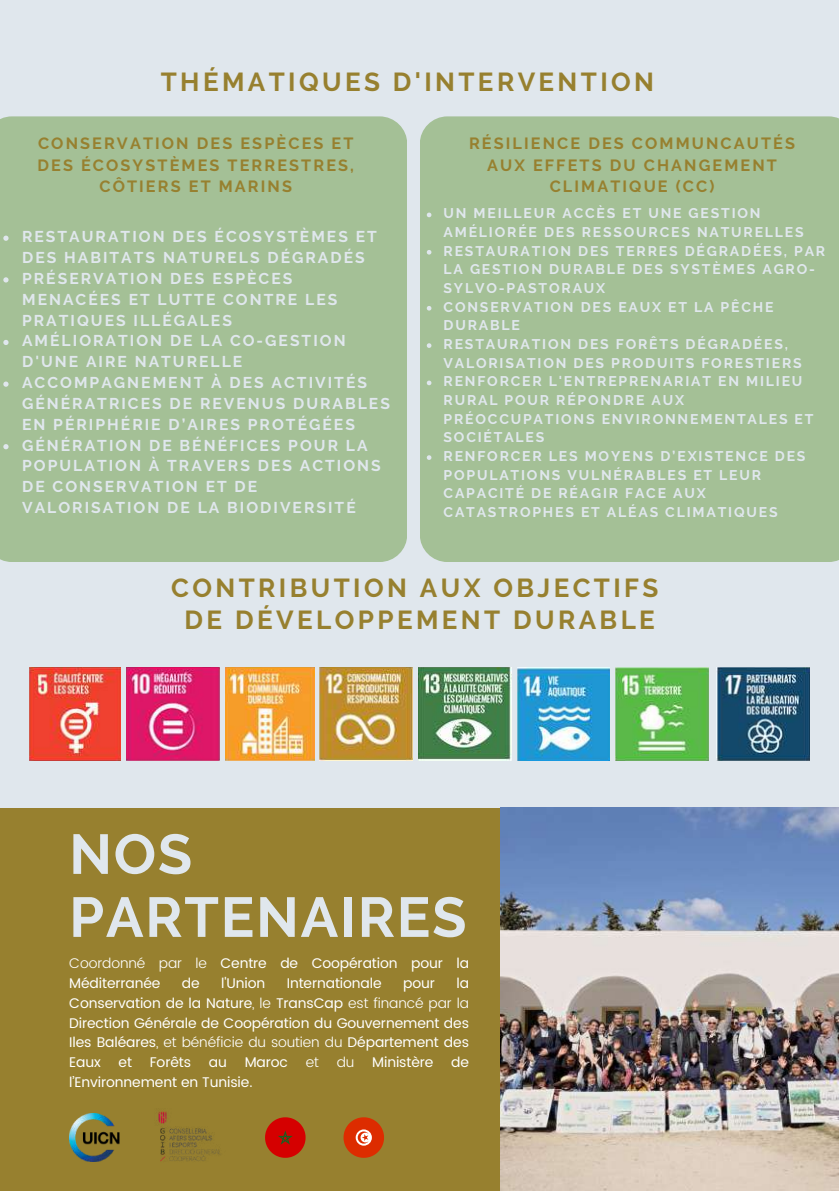
<style>
.page{position:relative;width:839px;height:1191px;background:#fff}
.page>*{position:absolute;margin:0;border:0;box-sizing:border-box;transform-origin:0 0}
.t1{font:700 56px/63px "Raleway";letter-spacing:.03em;color:#e0e7ed}
.t2{font:700 26px/31.6px "Raleway";letter-spacing:.13em;color:#97802f;text-align:center}
.t3{font:700 16.2px/21.6px "Raleway";letter-spacing:.13em;color:#97802f;text-align:center}
.t4{font:700 15.6px/20.8px "Raleway";letter-spacing:.13em;color:#e0e7ed}
.t5{font:700 14px/18.6px "Raleway";letter-spacing:.13em;color:#e0e7ed}
.t6{font:14px/19.8px "Poppins";letter-spacing:-.01em;color:#fff}
.t7{font:300 14px "Poppins";color:#fff}
.s1{font-weight:300}
</style>
<div class="page">
<div style="left:0;top:0;width:838px;height:1191px;background:#e0e7ed"></div>
<div style="left:0;top:808px;width:838px;height:383px;background:#97802f"></div>
<div style="left:0;top:116px;width:407px;height:446px;background:#a4c096"></div>
<div style="left:420px;top:116px;width:418px;height:446px;background:#a4c096"></div>
<img style="left:500px;top:808px;width:338px;height:382px">
<svg style="left:265px;top:1117px;width:40px;height:41px"></svg>
<svg style="left:343px;top:1117px;width:41px;height:41px"></svg>
<img style="left:29px;top:667px;width:92px;height:93px">
<img style="left:225px;top:667px;width:89px;height:93px">
<img style="left:418px;top:667px;width:93px;height:93px">
<img style="left:517px;top:667px;width:92px;height:93px">
<img style="left:126px;top:667px;width:93px;height:93px">
<img style="left:319px;top:667px;width:93px;height:93px">
<img style="left:615px;top:667px;width:93px;height:93px">
<img style="left:716px;top:667px;width:93px;height:93px">
<img style="left:69px;top:1114px;width:51px;height:48px">
<img style="left:158px;top:1111px;width:62px;height:51px">
<svg style="left:3px;top:236px;width:6px;height:5px"></svg>
<svg style="left:3px;top:277px;width:6px;height:6px"></svg>
<svg style="left:3px;top:340px;width:6px;height:5px"></svg>
<svg style="left:3px;top:382px;width:6px;height:5px"></svg>
<svg style="left:3px;top:444px;width:6px;height:5px"></svg>
<svg style="left:427px;top:213px;width:4px;height:4px"></svg>
<svg style="left:427px;top:250px;width:4px;height:5px"></svg>
<svg style="left:427px;top:306px;width:4px;height:5px"></svg>
<svg style="left:427px;top:343px;width:4px;height:5px"></svg>
<svg style="left:427px;top:381px;width:4px;height:4px"></svg>
<svg style="left:427px;top:455px;width:4px;height:5px"></svg>
<h2 class="t2" style="left:161px;top:66px;width:494px">THÉMATIQUES D'INTERVENTION</h2>
<p class="t3" style="left:37px;top:132px;width:318px">CONSERVATION DES ESPÈCES ET<br>DES ÉCOSYSTÈMES TERRESTRES,<br>CÔTIERS ET MARINS</p>
<p class="t3" style="left:469px;top:132px;width:327px">RÉSILIENCE DES COMMUNCAUTÉS<br>AUX EFFETS DU CHANGEMENT<br>CLIMATIQUE (CC)</p>
<p class="t4" style="left:22px;top:226px;width:369px">RESTAURATION DES ÉCOSYSTÈMES ET<br>DES HABITATS NATURELS DÉGRADÉS<br>PRÉSERVATION DES ESPÈCES<br>MENACÉES ET LUTTE CONTRE LES<br>PRATIQUES ILLÉGALES<br>AMÉLIORATION DE LA CO-GESTION<br>D'UNE AIRE NATURELLE<br>ACCOMPAGNEMENT À DES ACTIVITÉS<br>GÉNÉRATRICES DE REVENUS DURABLES<br>EN PÉRIPHÉRIE D’AIRES PROTÉGÉES<br>GÉNÉRATION DE BÉNÉFICES POUR LA<br>POPULATION À TRAVERS DES ACTIONS<br>DE CONSERVATION ET DE<br>VALORISATION DE LA BIODIVERSITÉ</p>
<p class="t5" style="left:443px;top:204px;width:383px">UN MEILLEUR ACCÈS ET UNE GESTION<br>AMÉLIORÉE DES RESSOURCES NATURELLES<br>RESTAURATION DES TERRES DÉGRADÉES, PAR<br>LA GESTION DURABLE DES SYSTÈMES AGRO-<br>SYLVO-PASTORAUX<br>CONSERVATION DES EAUX ET LA PÊCHE<br>DURABLE<br>RESTAURATION DES FORÊTS DÉGRADÉES,<br>VALORISATION DES PRODUITS FORESTIERS<br>RENFORCER L'ENTREPRENARIAT EN MILIEU<br>RURAL POUR RÉPONDRE AUX<br>PRÉOCCUPATIONS ENVIRONNEMENTALES ET<br>SOCIÉTALES<br>RENFORCER LES MOYENS D’EXISTENCE DES<br>POPULATIONS VULNÉRABLES ET LEUR<br>CAPACITÉ DE RÉAGIR FACE AUX<br>CATASTROPHES ET ALÉAS CLIMATIQUES</p>
<h2 class="t2" style="left:171px;top:572px;width:488px">CONTRIBUTION AUX OBJECTIFS<br>DE DÉVELOPPEMENT DURABLE</h2>
<h1 class="t1" style="left:69px;top:823px;width:398px">NOS<br>PARTENAIRES</h1>
<p class="t6" style="left:69px;top:953px;width:401px"><span class="s1">Coordonné par le</span> Centre de Coopération pour la<br>Méditerranée</p>
<p class="t6" style="left:182px;top:973px;width:19px">de</p>
<p class="t6" style="left:221px;top:973px;width:46px">l'Union</p>
<p class="t6" style="left:287px;top:973px;width:96px">Internationale</p>
<p class="t6" style="left:403px;top:973px;width:33px">pour</p>
<p class="t6" style="left:69px;top:973px;width:401px;text-align:justify;text-indent:387px">la Conservation de la Nature<span class="s1">, le</span> TransCap <span class="s1">est financé par la </span>Direction Générale de Coopération du Gouvernement des Iles Baléares<span class="s1">, et bénéficie du soutien du</span> Département des Eaux</p>
<p class="t6" style="left:119px;top:1052px;width:15px">et</p>
<p class="t6" style="left:150px;top:1052px;width:43px">Forêts</p>
<p class="t6" style="left:209px;top:1052px;width:20px">au</p>
<p class="t6" style="left:245px;top:1052px;width:45px">Maroc</p>
<p class="t7" style="left:306px;top:1054px;width:15px">et</p>
<p class="t7" style="left:337px;top:1054px;width:19px">du</p>
<p class="t6" style="left:372px;top:1052px;width:63px">Ministère</p>
<p class="t6" style="left:451px;top:1052px;width:19px">de</p>
<p class="t6" style="left:69px;top:1072px;width:185px">l’Environnement en Tunisie.</p>
</div>
